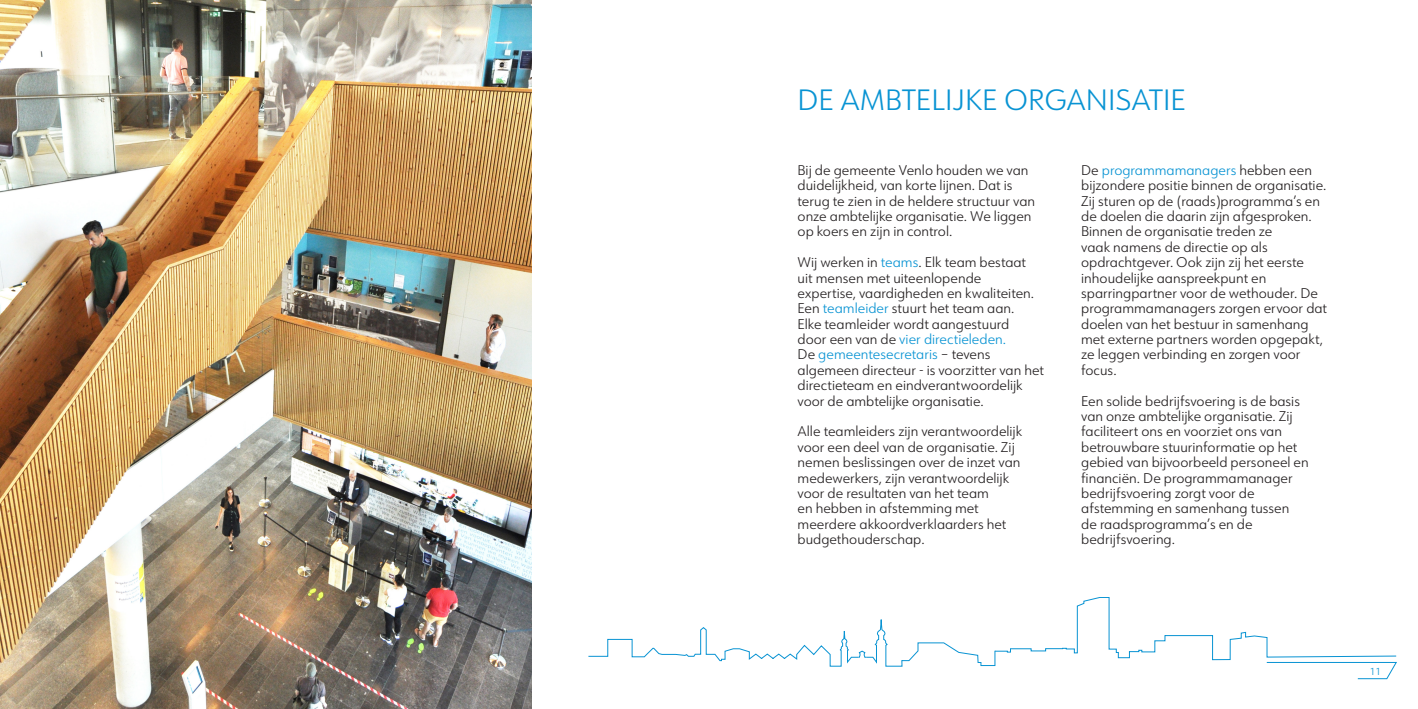
<style>
.page{position:relative;width:1418px;height:709px;background:#fff}
.page>*{position:absolute;margin:0;border:0;box-sizing:border-box;transform-origin:0 0}
.t1{font:300 28.75px "URW Form";color:#0893d3}
.Tekst{font:300 13.75px/15.4px "URW Form";color:#231f20}
.t2{font:300 10px "URW Form";color:#0893d3}
.s1{color:#0893d3}
</style>
<div class="page">
<svg style="left:588px;top:597px;width:808px;height:82px"></svg>
<img style="left:0;top:0;width:531px;height:709px">
<p class="t1" style="left:797px;top:81px;width:390px">DE AMBTELIJKE ORGANISATIE</p>
<p class="Tekst" style="left:797px;top:162px;width:239px">Bij de gemeente Venlo houden we van duidelijkheid, van korte lijnen. Dat is terug te zien in de heldere structuur van onze ambtelijke organisatie. We liggen op koers en zijn in control.</p>
<p class="Tekst" style="left:797px;top:254px;width:248px">Wij werken in <span class="s1">teams</span>. Elk team bestaat uit mensen met uiteenlopende<br>expertise, vaardigheden en kwaliteiten.<br>Een <span class="s1">teamleider</span> stuurt het team aan.<br>Elke teamleider wordt aangestuurd<br>door een van de <span class="s1">vier directieleden.<br></span>De <span class="s1">gemeentesecretaris</span> – tevens algemeen directeur - is voorzitter van het directieteam en eindverantwoordelijk voor de ambtelijke organisatie.</p>
<p class="Tekst" style="left:797px;top:423px;width:226px">Alle teamleiders zijn verantwoordelijk voor een deel van de organisatie. Zij nemen beslissingen over de inzet van medewerkers, zijn verantwoordelijk voor de resultaten van het team<br>en hebben in afstemming met meerdere akkoordverklaarders het budgethouderschap.</p>
<p class="Tekst" style="left:1081px;top:162px;width:246px">De <span class="s1">programmamanagers</span> hebben een bijzondere positie binnen de organisatie.<br>Zij sturen op de (raads)programma’s en de doelen die daarin zijn afgesproken.</p>
<p class="Tekst" style="left:1081px;top:223px;width:247px">Binnen de organisatie treden ze<br>vaak namens de directie op als opdrachtgever. Ook zijn zij het eerste inhoudelijke aanspreekpunt en sparringpartner voor de wethouder. De programmamanagers zorgen ervoor dat doelen van het bestuur in samenhang met externe partners worden opgepakt, ze leggen verbinding en zorgen voor focus.</p>
<p class="Tekst" style="left:1081px;top:392px;width:229px">Een solide bedrijfsvoering is de basis van onze ambtelijke organisatie. Zij faciliteert ons en voorziet ons van betrouwbare stuurinformatie op het gebied van bijvoorbeeld personeel en financiën. De programmamanager bedrijfsvoering zorgt voor de afstemming en samenhang tussen<br>de raadsprogramma’s en de bedrijfsvoering.</p>
<p class="t2" style="left:1369px;top:664px;width:13px">11</p>
</div>
